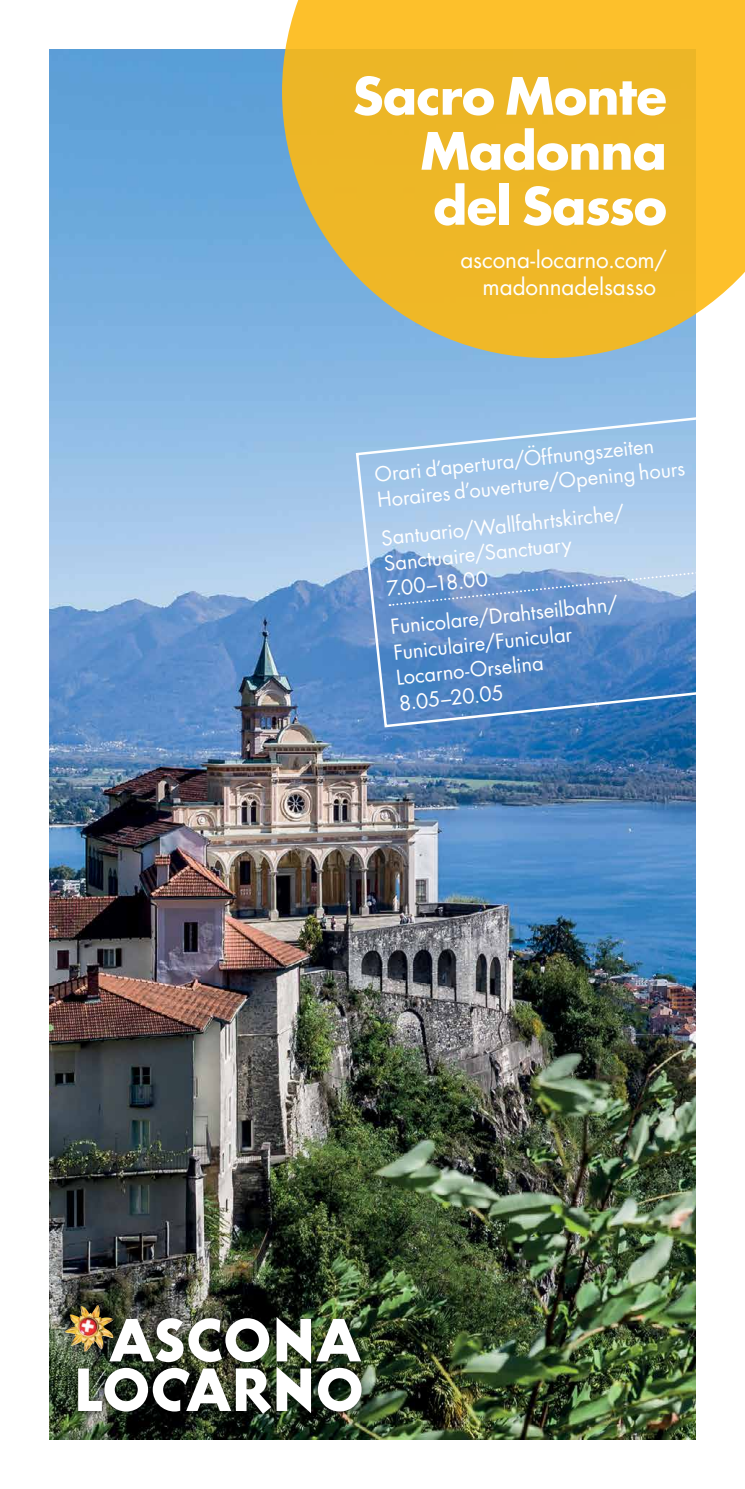
<style>
.page{position:relative;width:745px;height:1489px;background:#fff}
.page>*{position:absolute;margin:0;border:0;box-sizing:border-box;transform-origin:0 0}
.t1{font:700 50px/55px "Futura";letter-spacing:-.015em;color:#fff;text-align:justify}
.t2{font:22.5px/27px "Futura";letter-spacing:-.005em;color:#fff;text-align:center}
.t3{font:20px/25.5px "Futura";color:#fff}
</style>
<div class="page">
<img style="left:50px;top:50px;width:644px;height:1389px">
<svg style="left:282px;top:0;width:462px;height:358px;background:#e4b93f"></svg>
<div style="left:59px;top:1298px;width:309px;height:121px;background:#000;opacity:.5"></div>
<svg style="left:78px;top:1316px;width:283px;height:97px"></svg>
<img style="left:65px;top:1304px;width:48px;height:47px">
<svg style="left:354px;top:410px;width:342px;height:318px;background:#81aad9"></svg>
<h1 class="t1" style="left:420px;top:67px;width:248px;text-indent:-68px">Sacro Monte Madonna del Sasso</h1>
<p class="t2" style="left:460px;top:245px;width:208px">ascona-locarno.com/ madonnadelsasso</p>
<p class="t3" style="left:373px;top:462px;width:310px;rotate:-6deg">Orari d’apertura/Öffnungszeiten<br>Horaires d’ouverture/Opening hours</p>
<p class="t3" style="left:380px;top:525px;width:245px;rotate:-6deg">Santuario/Wallfahrtskirche/<br>Sanctuaire/Sanctuary<br>7.00–18.00</p>
<p class="t3" style="left:389px;top:614px;width:230px;rotate:-6deg">Funicolare/Drahtseilbahn/<br>Funiculaire/Funicular<br>Locarno-Orselina<br>8.05–20.05</p>
</div>
